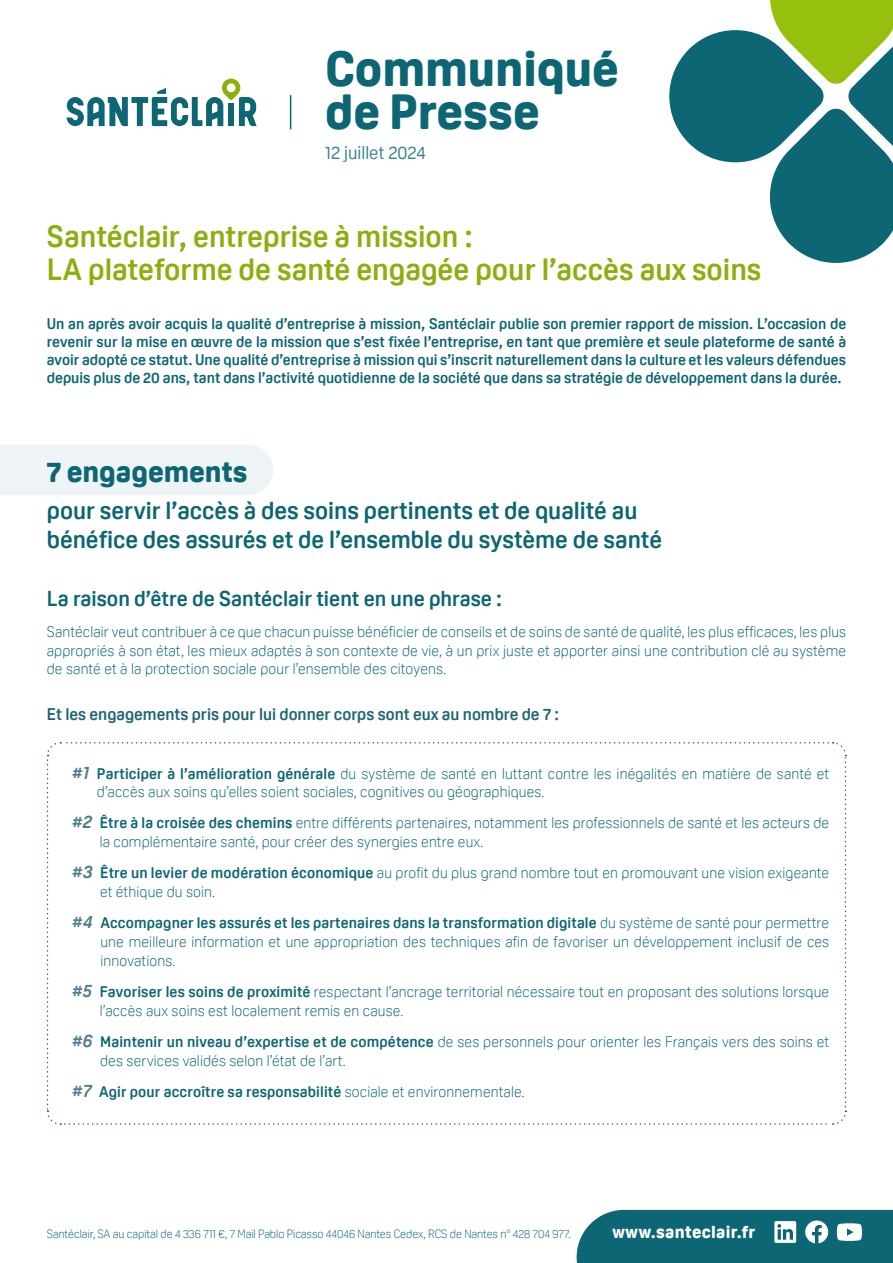
<style>
.page{position:relative;width:893px;height:1263px;background:#fff}
.page>*{position:absolute;margin:0;border:0;box-sizing:border-box;transform-origin:0 0}
.t1{font:800 48.15px/43.3px "Oscine";color:#0d6673}
.t2{font:700 30px/33px "Oscine";color:#8ab00d}
.t3{font:800 28.5px "Oscine";color:#0d6673}
.t4{font:700 24px/28.8px "Oscine";color:#0d6673}
.t5{font:700 21px "Oscine";color:#0d6673}
.t6{font:18px "Oscine";color:#3d858f}
.t7{font:800 16.95px "Oscine";letter-spacing:.02em;color:#fff}
.t8{font:700 16.5px "Oscine";color:#1f6675}
.t9{font:300 15px/18.6px "Oscine";letter-spacing:.01em;color:#0d6673}
.t10{font:700 15px/18px "Oscine";color:#0d6673;text-align:justify}
.t11{font:300 11.7px "Oscine";letter-spacing:-.005em;color:#0d6673}
.s1{font-weight:700;font-style:italic;font-size:18px;color:#527e8c}
.s2{font-weight:700}
.s3{font-style:italic;font-size:18px;color:#527e8c}
.s4{font-weight:300}
</style>
<div class="page">
<div style="left:0;top:445px;width:273px;height:50px;background:#eef4f5"></div>
<svg style="left:669px;top:0;width:224px;height:263px"></svg>
<svg style="left:577px;top:1210px;width:316px;height:53px;background:#247480"></svg>
<svg style="left:67px;top:79px;width:190px;height:47px"></svg>
<hr style="left:290px;top:95px;width:1px;height:34px;background:#0d6673">
<svg style="left:46px;top:742px;width:801px;height:383px"></svg>
<h1 class="t1" style="left:325px;top:47px;width:295px">Communiqué de Presse</h1>
<p class="t6" style="left:325px;top:142px;width:102px">12 juillet 2024</p>
<h2 class="t2" style="left:47px;top:220px;width:716px">Santéclair, entreprise à mission :<br>LA plateforme de santé engagée pour l’accès aux soins</h2>
<p class="t10" style="left:47px;top:314px;width:801px">Un an après avoir acquis la qualité d’entreprise à mission, Santéclair publie son premier rapport de mission. L’occasion de revenir sur la mise en œuvre de la mission que s’est fixée l’entreprise, en tant que première et seule plateforme de santé à avoir adopté ce statut. Une qualité d’entreprise à mission qui s’inscrit naturellement dans la culture et les valeurs défendues depuis plus de 20 ans, tant dans l’activité quotidienne de la société que dans sa stratégie de développement dans la durée.</p>
<h3 class="t3" style="left:47px;top:455px;width:202px">7 engagements</h3>
<h3 class="t4" style="left:47px;top:496px;width:617px">pour servir l’accès à des soins pertinents et de qualité au bénéfice des assurés et de l’ensemble du système de santé</h3>
<h3 class="t5" style="left:47px;top:586px;width:457px">La raison d’être de Santéclair tient en une phrase :</h3>
<p class="t9" style="left:47px;top:622px;width:801px;text-align:justify">Santéclair veut contribuer à ce que chacun puisse bénéficier de conseils et de soins de santé de qualité, les plus efficaces, les plus appropriés à son état, les mieux adaptés à son contexte de vie, à un prix juste et apporter ainsi une contribution clé au système de santé et à la protection sociale pour l’ensemble des citoyens.</p>
<p class="t8" style="left:47px;top:705px;width:514px">Et les engagements pris pour lui donner corps sont eux au nombre de 7 :</p>
<p class="t9" style="left:97px;top:764px;width:734px;text-indent:-25px"><span class="s1">#1</span> <span class="s2">Participer à l’amélioration générale</span> du système de santé en luttant contre les inégalités en matière de santé et d’accès aux soins qu’elles soient sociales, cognitives ou géographiques.</p>
<p class="t9" style="left:100px;top:814px;width:731px;text-indent:-27px"><span class="s1">#2</span> <span class="s2">Être à la croisée des chemins</span> entre différents partenaires, notamment les professionnels de santé et les acteurs de la complémentaire santé, pour créer des synergies entre eux.</p>
<p class="t9" style="left:100px;top:864px;width:731px;text-indent:-28px"><span class="s1">#3</span> <span class="s2">Être un levier de modération économique</span> au profit du plus grand nombre tout en promouvant une vision exigeante et éthique du soin.</p>
<p class="t9" style="left:100px;top:914px;width:730px;text-align:justify;text-indent:-28px"><span class="s1">#4</span> <span class="s2">Accompagner les assurés et les partenaires dans la transformation digitale</span> du système de santé pour permettre une meilleure information et une appropriation des techniques afin de favoriser un développement inclusif de ces innovations.</p>
<p class="t9" style="left:100px;top:982px;width:731px;text-indent:-27px"><span class="s1">#5</span> <span class="s2">Favoriser les soins de proximité</span> respectant l’ancrage territorial nécessaire tout en proposant des solutions lorsque l’accès aux soins est localement remis en cause.</p>
<p class="t9" style="left:100px;top:1032px;width:730px;text-indent:-28px"><span class="s1">#6</span> <span class="s2">Maintenir un niveau d’expertise et de compétence</span> de ses personnels pour orienter les Français vers des soins et des services validés selon l’état de l’art.</p>
<p class="t10" style="left:72px;top:1082px;width:454px"><span class="s3">#7</span> Agir pour accroître sa responsabilité <span class="s4">sociale et environnementale.</span></p>
<p class="t11" style="left:47px;top:1227px;width:525px">Santéclair, SA au capital de 4 336 711 €, 7 Mail Pablo Picasso 44046 Nantes Cedex, RCS de Nantes n° 428 704 977.</p>
<p class="t7" style="left:612px;top:1222px;width:144px">www.santeclair.fr</p>
</div>
